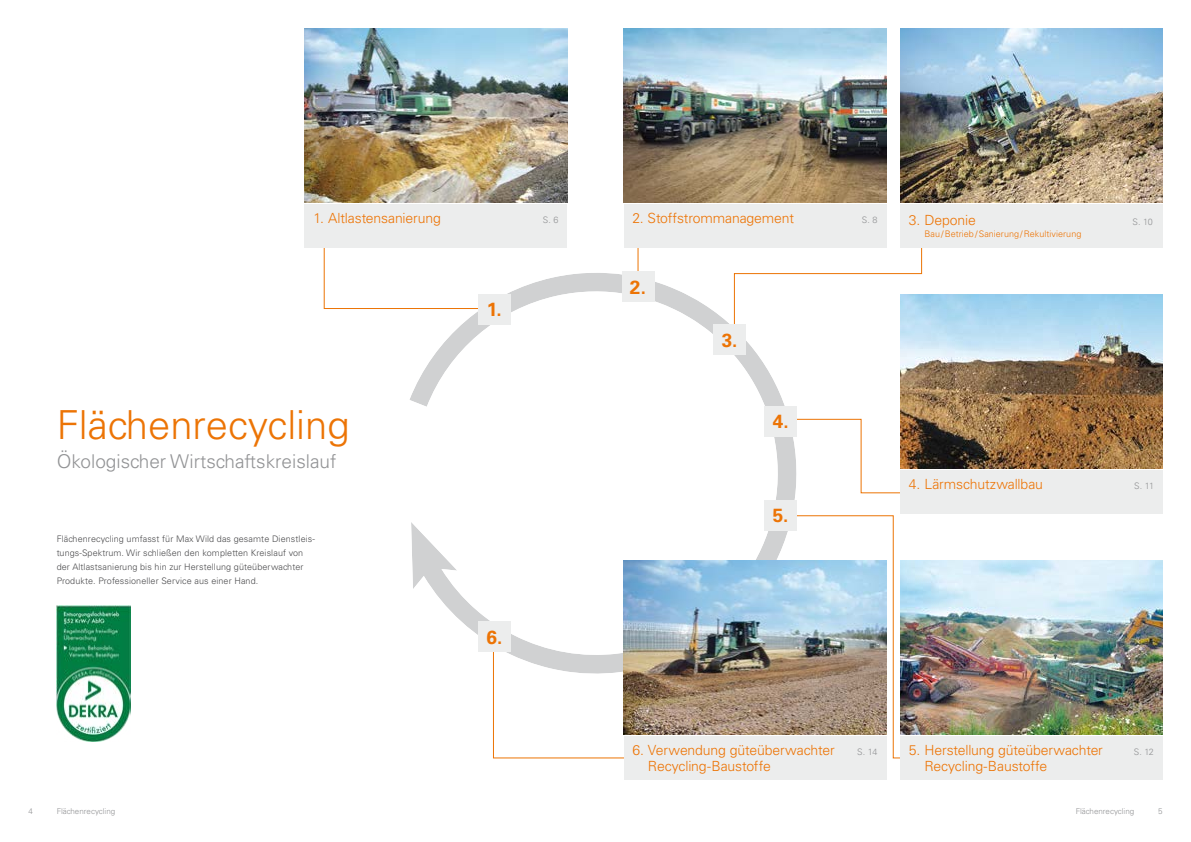
<style>
.page{position:relative;width:1191px;height:842px;background:#fff}
.page>*{position:absolute;margin:0;border:0;box-sizing:border-box;transform-origin:0 0}
.t1{font:300 40px "Univers LT Std";color:#ec7405}
.t2{font:300 19px "Univers LT Std";color:#929395}
.t3{font:700 19px "Univers LT Std";color:#ec7405}
.t4{font:300 14px "Univers LT Std";letter-spacing:-.01em;color:#ec7405}
.t5{font:300 9px/14px "Univers LT Std";letter-spacing:.01em;color:#4b4b4d}
.t6{font:300 9px "Univers LT Std";letter-spacing:.005em;color:#ec7405}
.t7{font:300 9px "Univers LT Std";letter-spacing:-.045em;color:#929395}
.t8{font:300 8px "Univers LT Std";color:#929395}
</style>
<div class="page">
<svg style="left:803px;top:418px;width:97px;height:76px"></svg>
<svg style="left:733px;top:238px;width:189px;height:37px"></svg>
<hr style="left:637px;top:239px;width:1px;height:50px;background:#ec7405">
<svg style="left:493px;top:677px;width:145px;height:82px"></svg>
<svg style="left:787px;top:515px;width:136px;height:244px"></svg>
<svg style="left:323px;top:247px;width:171px;height:62px"></svg>
<svg style="left:409px;top:273px;width:394px;height:404px"></svg>
<img style="left:624px;top:560px;width:262px;height:175px">
<div style="left:624px;top:737px;width:262px;height:43px;background:#eceded"></div>
<img style="left:900px;top:560px;width:262px;height:175px">
<div style="left:900px;top:737px;width:262px;height:43px;background:#eceded"></div>
<img style="left:900px;top:28px;width:262px;height:175px">
<div style="left:900px;top:205px;width:262px;height:43px;background:#eceded"></div>
<img style="left:900px;top:294px;width:262px;height:175px">
<div style="left:900px;top:470px;width:262px;height:43px;background:#eceded"></div>
<img style="left:624px;top:28px;width:262px;height:175px">
<div style="left:624px;top:204px;width:262px;height:43px;background:#eceded"></div>
<img style="left:305px;top:28px;width:262px;height:175px">
<div style="left:305px;top:204px;width:262px;height:43px;background:#eceded"></div>
<div style="left:478px;top:294px;width:32px;height:30px;background:#eceded"></div>
<div style="left:622px;top:271px;width:32px;height:31px;background:#eceded"></div>
<div style="left:713px;top:324px;width:33px;height:31px;background:#eceded"></div>
<div style="left:764px;top:406px;width:32px;height:30px;background:#eceded"></div>
<div style="left:764px;top:500px;width:32px;height:31px;background:#eceded"></div>
<div style="left:478px;top:621px;width:32px;height:31px;background:#eceded"></div>
<img style="left:57px;top:606px;width:74px;height:135px">
<h3 class="t4" style="left:313px;top:209px;width:129px">1. Altlastensanierung</h3>
<p class="t7" style="left:543px;top:214px;width:17px">S. 6</p>
<h3 class="t4" style="left:632px;top:209px;width:163px">2. Stoffstrommanagement</h3>
<p class="t7" style="left:862px;top:214px;width:17px">S. 8</p>
<h1 class="t1" style="left:57px;top:400px;width:294px">Flächenrecycling</h1>
<h2 class="t2" style="left:57px;top:450px;width:281px">Ökologischer Wirtschaftskreislauf</h2>
<p class="t5" style="left:57px;top:531px;width:260px">Flächenrecycling umfasst für Max Wild das gesamte Dienstleis&shy;tungs-Spektrum. Wir schließen den kompletten Kreislauf von der Altlastsanierung bis hin zur Herstellung güteüberwachter Produkte. Professioneller Service aus einer Hand.</p>
<h2 class="t3" style="left:487px;top:298px;width:17px">1.</h2>
<h2 class="t3" style="left:486px;top:626px;width:17px">6.</h2>
<h2 class="t3" style="left:630px;top:276px;width:18px">2.</h2>
<h2 class="t3" style="left:722px;top:329px;width:17px">3.</h2>
<h2 class="t3" style="left:772px;top:410px;width:17px">4.</h2>
<h2 class="t3" style="left:773px;top:504px;width:17px">5.</h2>
<h3 class="t4" style="left:909px;top:212px;width:69px">3. Deponie</h3>
<p class="t7" style="left:1132px;top:217px;width:22px">S. 10</p>
<p class="t6" style="left:924px;top:229px;width:158px">Bau/Betrieb/Sanierung/Rekultivierung</p>
<h3 class="t4" style="left:909px;top:475px;width:136px">4. Lärmschutzwallbau</h3>
<p class="t7" style="left:1134px;top:480px;width:21px">S. 11</p>
<h3 class="t4" style="left:632px;top:742px;width:204px">6. Verwendung güteüberwachter</h3>
<p class="t7" style="left:857px;top:747px;width:22px">S. 14</p>
<h3 class="t4" style="left:648px;top:758px;width:124px">Recycling-Baustoffe</h3>
<h3 class="t4" style="left:909px;top:742px;width:196px">5. Herstellung güteüberwachter</h3>
<p class="t7" style="left:1133px;top:747px;width:22px">S. 12</p>
<h3 class="t4" style="left:924px;top:758px;width:124px">Recycling-Baustoffe</h3>
<p class="t8" style="left:57px;top:806px;width:60px">Flächenrecycling</p>
<p class="t8" style="left:1075px;top:806px;width:60px">Flächenrecycling</p>
<p class="t8" style="left:28px;top:806px;width:6px">4</p>
<p class="t8" style="left:1158px;top:806px;width:6px">5</p>
</div>
